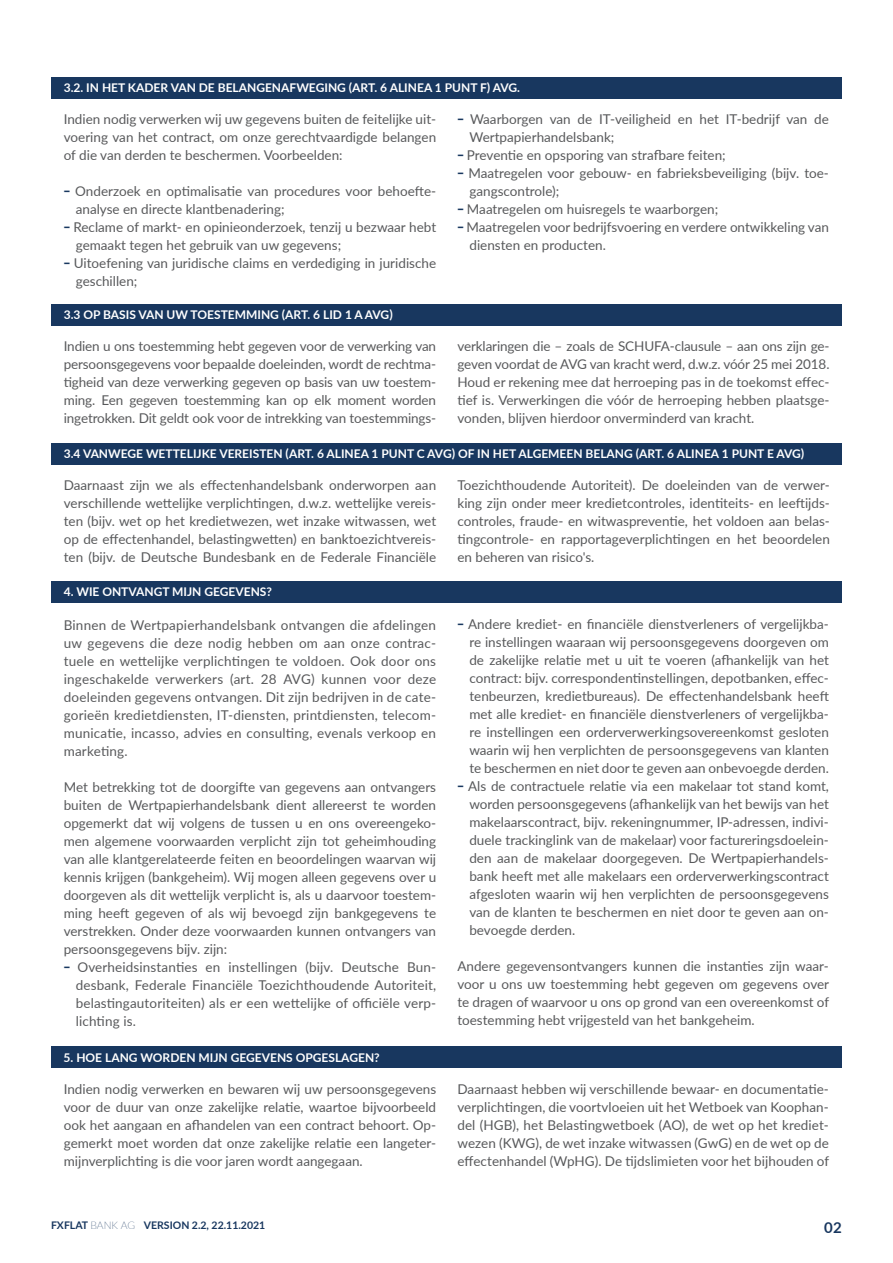
<style>
.page{position:relative;width:893px;height:1263px;background:#fff}
.page>*{position:absolute;margin:0;border:0;box-sizing:border-box;transform-origin:0 0}
.t1{font:700 15px "Lato";color:#18375f}
.t2{font:13.5px/18px "Lato";color:#58595b;text-align:justify}
.t3{font:700 12px "Lato";color:#fff}
.t4{font:700 10.5px "Lato";color:#18375f}
.s1{font-weight:100}
</style>
<div class="page">
<div style="left:51px;top:304px;width:791px;height:21px;background:#18375f"></div>
<div style="left:51px;top:581px;width:791px;height:22px;background:#18375f"></div>
<div style="left:51px;top:443px;width:791px;height:22px;background:#18375f"></div>
<div style="left:51px;top:77px;width:791px;height:22px;background:#18375f"></div>
<div style="left:51px;top:1047px;width:791px;height:21px;background:#18375f"></div>
<p class="t3" style="left:64px;top:79px;width:458px">3.2. IN HET KADER VAN DE BELANGENAFWEGING (ART. 6 ALINEA 1 PUNT F) AVG.</p>
<p class="t2" style="left:64px;top:110px;width:374px">Indien nodig verwerken wij uw gegevens buiten de feitelijke uit&shy;voering van het contract, om onze gerechtvaardigde belangen of die van derden te beschermen. Voorbeelden:</p>
<p class="t2" style="left:64px;top:182px;width:374px"><sup>_</sup> Onderzoek en optimalisatie van procedures voor behoefte-</p>
<p class="t2" style="left:76px;top:200px;width:210px">analyse en directe klantbenadering;</p>
<p class="t2" style="left:64px;top:218px;width:374px"><sup>_</sup> Reclame of markt- en opinieonderzoek, tenzij u bezwaar hebt</p>
<p class="t2" style="left:76px;top:236px;width:267px">gemaakt tegen het gebruik van uw gegevens;</p>
<p class="t2" style="left:64px;top:254px;width:374px"><sup>_</sup> Uitoefening van juridische claims en verdediging in juridische</p>
<p class="t2" style="left:76px;top:272px;width:63px">geschillen;</p>
<p class="t3" style="left:64px;top:306px;width:330px">3.3 OP BASIS VAN UW TOESTEMMING (ART. 6 LID 1 A AVG)</p>
<p class="t2" style="left:64px;top:337px;width:374px">Indien u ons toestemming hebt gegeven voor de verwerking van persoonsgegevens voor bepaalde doeleinden, wordt de rechtma&shy;tigheid van deze verwerking gegeven op basis van uw toestem&shy;ming. Een gegeven toestemming kan op elk moment worden ingetrokken. Dit geldt ook voor de intrekking van toestemmings-</p>
<p class="t2" style="left:457px;top:110px;width:373px"><sup>_</sup> Waarborgen van de IT-veiligheid en het IT-bedrijf van de</p>
<p class="t2" style="left:469px;top:128px;width:146px">Wertpapierhandelsbank;</p>
<p class="t2" style="left:457px;top:146px;width:270px"><sup>_</sup> Preventie en opsporing van strafbare feiten;</p>
<p class="t2" style="left:457px;top:164px;width:373px"><sup>_</sup> Maatregelen voor gebouw- en fabrieksbeveiliging (bijv. toe-</p>
<p class="t2" style="left:469px;top:182px;width:91px">gangscontrole);</p>
<p class="t2" style="left:457px;top:200px;width:262px"><sup>_</sup> Maatregelen om huisregels te waarborgen;</p>
<p class="t2" style="left:457px;top:218px;width:373px"><sup>_</sup> Maatregelen voor bedrijfsvoering en verdere ontwikkeling van</p>
<p class="t2" style="left:469px;top:236px;width:138px">diensten en producten.</p>
<p class="t2" style="left:457px;top:337px;width:374px">verklaringen die – zoals de SCHUFA-clausule – aan ons zijn ge&shy;geven voordat de AVG van kracht werd, d.w.z. vóór 25 mei 2018.<br>Houd er rekening mee dat herroeping pas in de toekomst effec&shy;tief is. Verwerkingen die vóór de herroeping hebben plaatsge&shy;vonden, blijven hierdoor onverminderd van kracht.</p>
<p class="t3" style="left:64px;top:445px;width:742px">3.4 VANWEGE WETTELIJKE VEREISTEN (ART. 6 ALINEA 1 PUNT C AVG) OF IN HET ALGEMEEN BELANG (ART. 6 ALINEA 1 PUNT E AVG)</p>
<p class="t2" style="left:64px;top:475px;width:374px">Daarnaast zijn we als effectenhandelsbank onderworpen aan verschillende wettelijke verplichtingen, d.w.z. wettelijke vereis&shy;ten (bijv. wet op het kredietwezen, wet inzake witwassen, wet op de effectenhandel, belastingwetten) en banktoezichtvereis&shy;ten (bijv. de Deutsche Bundesbank en de Federale Financiële</p>
<p class="t3" style="left:64px;top:583px;width:210px">4. WIE ONTVANGT MIJN GEGEVENS?</p>
<p class="t2" style="left:64px;top:615px;width:374px">Binnen de Wertpapierhandelsbank ontvangen die afdelingen uw gegevens die deze nodig hebben om aan onze contrac&shy;tuele en wettelijke verplichtingen te voldoen. Ook door ons ingeschakelde verwerkers (art. 28 AVG) kunnen voor deze doeleinden gegevens ontvangen. Dit zijn bedrijven in de cate&shy;gorieën kredietdiensten, IT-diensten, printdiensten, telecom&shy;municatie, incasso, advies en consulting, evenals verkoop en marketing.</p>
<p class="t2" style="left:64px;top:777px;width:374px">Met betrekking tot de doorgifte van gegevens aan ontvangers</p>
<p class="t2" style="left:64px;top:795px;width:374px">buiten de Wertpapierhandelsbank dient allereerst te worden</p>
<p class="t2" style="left:64px;top:813px;width:374px">opgemerkt dat wij volgens de tussen u en ons overeengeko-</p>
<p class="t2" style="left:64px;top:831px;width:374px">men algemene voorwaarden verplicht zijn tot geheimhouding</p>
<p class="t2" style="left:64px;top:849px;width:374px">van alle klantgerelateerde feiten en beoordelingen waarvan wij</p>
<p class="t2" style="left:64px;top:867px;width:374px">kennis krijgen (bankgeheim). Wij mogen alleen gegevens over u</p>
<p class="t2" style="left:64px;top:885px;width:374px">doorgeven als dit wettelijk verplicht is, als u daarvoor toestem-</p>
<p class="t2" style="left:64px;top:903px;width:374px">ming heeft gegeven of als wij bevoegd zijn bankgegevens te</p>
<p class="t2" style="left:64px;top:921px;width:374px">verstrekken. Onder deze voorwaarden kunnen ontvangers van</p>
<p class="t2" style="left:64px;top:939px;width:165px">persoonsgegevens bijv. zijn:</p>
<p class="t2" style="left:64px;top:957px;width:374px"><sup>_</sup> Overheidsinstanties en instellingen (bijv. Deutsche Bun-</p>
<p class="t2" style="left:76px;top:975px;width:362px">desbank, Federale Financiële Toezichthoudende Autoriteit,</p>
<p class="t2" style="left:76px;top:993px;width:360px">belastingautoriteiten) als er een wettelijke of officiële verp-</p>
<p class="t2" style="left:76px;top:1011px;width:62px">lichting is.</p>
<p class="t3" style="left:64px;top:1048px;width:318px">5. HOE LANG WORDEN MIJN GEGEVENS OPGESLAGEN?</p>
<p class="t2" style="left:64px;top:1079px;width:374px">Indien nodig verwerken en bewaren wij uw persoonsgegevens voor de duur van onze zakelijke relatie, waartoe bijvoorbeeld ook het aangaan en afhandelen van een contract behoort. Op&shy;gemerkt moet worden dat onze zakelijke relatie een langeter&shy;mijnverplichting is die voor jaren wordt aangegaan.</p>
<p class="t4" style="left:51px;top:1217px;width:216px">FXFLAT <span class="s1">BANK AG</span> VERSION 2.2, 22.11.2021</p>
<p class="t2" style="left:457px;top:475px;width:374px">Toezichthoudende Autoriteit). De doeleinden van de verwer&shy;king zijn onder meer kredietcontroles, identiteits- en leeftijds&shy;controles, fraude- en witwaspreventie, het voldoen aan belas&shy;tingcontrole- en rapportageverplichtingen en het beoordelen en beheren van risico's.</p>
<p class="t2" style="left:457px;top:614px;width:373px"><sup>_</sup> Andere krediet- en financiële dienstverleners of vergelijkba-</p>
<p class="t2" style="left:469px;top:632px;width:361px">re instellingen waaraan wij persoonsgegevens doorgeven om</p>
<p class="t2" style="left:469px;top:650px;width:361px">de zakelijke relatie met u uit te voeren (afhankelijk van het</p>
<p class="t2" style="left:469px;top:668px;width:361px">contract: bijv. correspondentinstellingen, depotbanken, effec-</p>
<p class="t2" style="left:469px;top:686px;width:361px">tenbeurzen, kredietbureaus). De effectenhandelsbank heeft</p>
<p class="t2" style="left:469px;top:704px;width:361px">met alle krediet- en financiële dienstverleners of vergelijkba-</p>
<p class="t2" style="left:469px;top:722px;width:361px">re instellingen een orderverwerkingsovereenkomst gesloten</p>
<p class="t2" style="left:469px;top:740px;width:361px">waarin wij hen verplichten de persoonsgegevens van klanten</p>
<p class="t2" style="left:469px;top:758px;width:361px">te beschermen en niet door te geven aan onbevoegde derden.</p>
<p class="t2" style="left:457px;top:776px;width:373px"><sup>_</sup> Als de contractuele relatie via een makelaar tot stand komt,</p>
<p class="t2" style="left:469px;top:794px;width:361px">worden persoonsgegevens (afhankelijk van het bewijs van het</p>
<p class="t2" style="left:469px;top:812px;width:361px">makelaarscontract, bijv. rekeningnummer, IP-adressen, indivi-</p>
<p class="t2" style="left:469px;top:830px;width:361px">duele trackinglink van de makelaar) voor factureringsdoelein-</p>
<p class="t2" style="left:469px;top:848px;width:361px">den aan de makelaar doorgegeven. De Wertpapierhandels-</p>
<p class="t2" style="left:469px;top:866px;width:361px">bank heeft met alle makelaars een orderverwerkingscontract</p>
<p class="t2" style="left:469px;top:884px;width:361px">afgesloten waarin wij hen verplichten de persoonsgegevens</p>
<p class="t2" style="left:469px;top:902px;width:361px">van de klanten te beschermen en niet door te geven aan on-</p>
<p class="t2" style="left:469px;top:920px;width:107px">bevoegde derden.</p>
<p class="t2" style="left:457px;top:956px;width:373px">Andere gegevensontvangers kunnen die instanties zijn waar&shy;voor u ons uw toestemming hebt gegeven om gegevens over te dragen of waarvoor u ons op grond van een overeenkomst of toestemming hebt vrijgesteld van het bankgeheim.</p>
<p class="t2" style="left:457px;top:1079px;width:373px">Daarnaast hebben wij verschillende bewaar- en documentatie&shy;verplichtingen, die voortvloeien uit het Wetboek van Koophan&shy;del (HGB), het Belastingwetboek (AO), de wet op het krediet&shy;wezen (KWG), de wet inzake witwassen (GwG) en de wet op de effectenhandel (WpHG). De tijdslimieten voor het bijhouden of</p>
<p class="t1" style="left:824px;top:1216px;width:19px">02</p>
</div>
